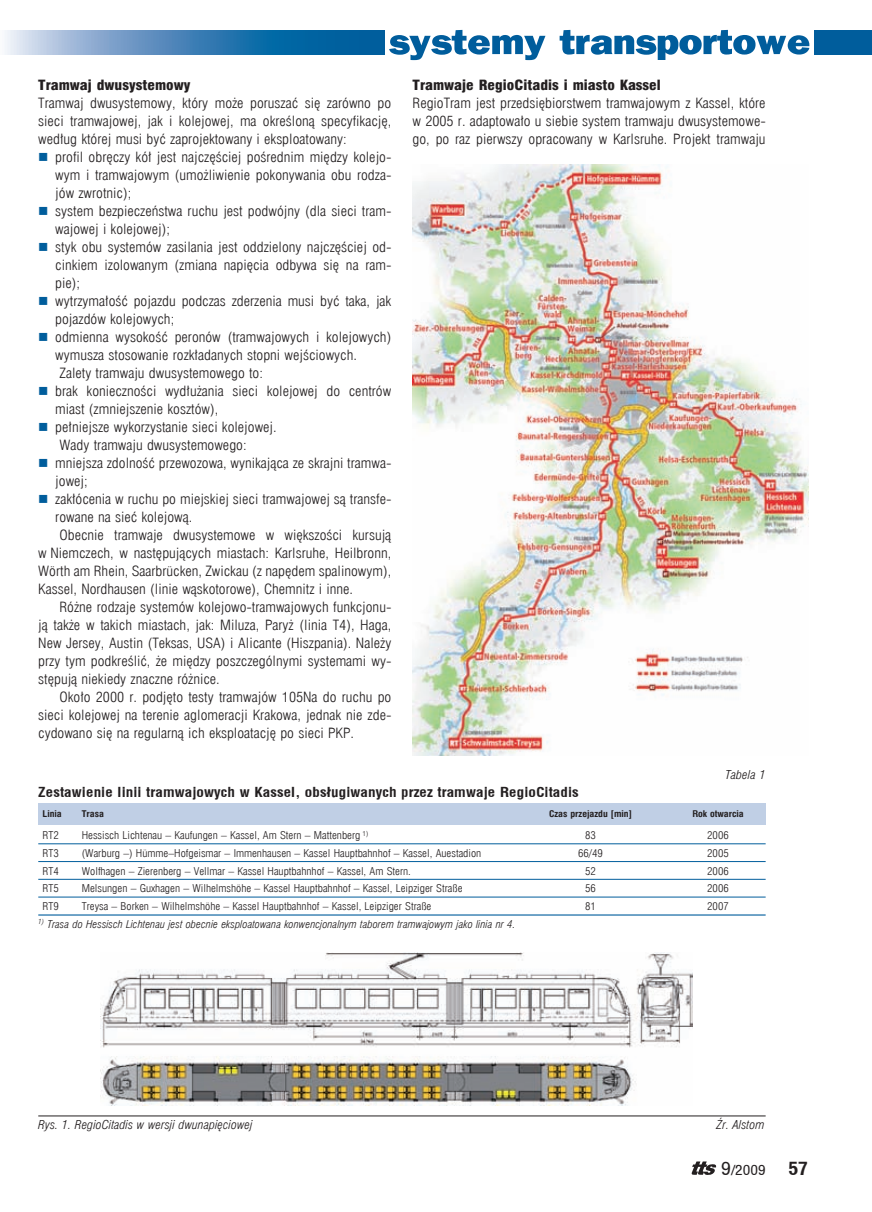
<style>
.page{position:relative;width:872px;height:1212px;background:#fff}
.page>*{position:absolute;margin:0;border:0;box-sizing:border-box;transform-origin:0 0}
.t1{font:700 18px "Switzerland Condpl";color:#231f20;scale:1.1 1}
.t2{font:13.8px/18px "Swis 721 Lt Cn EU Normal";color:#231f20;text-align:justify;scale:1.1 1}
.t3{font:700 13.8px "Switzerland Condpl";color:#231f20;scale:1.1 1}
.t4{font:13.8px "Swis 721 Blk Cn EU Normal";color:#231f20;scale:1.1 1}
.t5{font:13.8px "Wingdings";color:#005d9c}
.t6{font:13.8px "Switzerland Condpl";color:#231f20;scale:1.1 1}
.t7{font:12px "Swis 721 Lt Cn EU Italic";color:#231f20;scale:1.1 1}
.t8{font:10.5px "Swis 721 Lt Cn EU Normal";color:#231f20;scale:1.1 1}
.t9{font:10.5px "Swis 721 Lt Cn EU Italic";color:#231f20;scale:1.1 1}
.t10{font:9px "Swis 721 Cn EU Bold";color:#231f20;scale:1.1 1}
.s1{font-size:18px}
</style>
<div class="page">
<div style="left:814px;top:30px;width:58px;height:25px;background:#005d9c"></div>
<svg style="left:5px;top:30px;width:379px;height:25px;background:#4d8bbb"></svg>
<svg style="left:692px;top:1161px;width:24px;height:14px"></svg>
<svg style="left:389px;top:30px;width:420px;height:30px"></svg>
<div style="left:38px;top:803px;width:727px;height:22px;background:#c0cfe5"></div>
<img style="left:412px;top:164px;width:396px;height:591px">
<hr style="left:38px;top:843px;width:727px;height:1px;background:#005d9c">
<hr style="left:38px;top:861px;width:727px;height:1px;background:#005d9c">
<hr style="left:38px;top:879px;width:727px;height:1px;background:#005d9c">
<hr style="left:38px;top:897px;width:727px;height:1px;background:#005d9c">
<hr style="left:38px;top:914px;width:727px;height:1px;background:#005d9c">
<img style="left:100px;top:952px;width:592px;height:154px">
<hr style="left:38px;top:1115px;width:727px;height:1px;background:#231f20">
<p class="t4" style="left:38px;top:76px;width:140px">Tramwaj dwusystemowy</p>
<p class="t2" style="left:38px;top:94px;width:322px">Tramwaj dwusystemowy, który może poruszać się zarówno po sieci tramwajowej, jak i kolejowej, ma określoną specyfikację, według której musi być zaprojektowany i eksploatowany:</p>
<p class="t2" style="left:55px;top:148px;width:307px">profil obręczy kół jest najczęściej pośrednim między kolejo-</p>
<p class="t2" style="left:55px;top:166px;width:307px">wym i tramwajowym (umożliwienie pokonywania obu rodza-</p>
<p class="t2" style="left:55px;top:184px;width:71px">jów zwrotnic);</p>
<p class="t2" style="left:55px;top:202px;width:307px">system bezpieczeństwa ruchu jest podwójny (dla sieci tram-</p>
<p class="t2" style="left:55px;top:220px;width:106px">wajowej i kolejowej);</p>
<p class="t2" style="left:55px;top:238px;width:307px">styk obu systemów zasilania jest oddzielony najczęściej od-</p>
<p class="t2" style="left:55px;top:256px;width:307px">cinkiem izolowanym (zmiana napięcia odbywa się na ram-</p>
<p class="t2" style="left:55px;top:274px;width:24px">pie);</p>
<p class="t2" style="left:55px;top:292px;width:307px">wytrzymałość pojazdu podczas zderzenia musi być taka, jak</p>
<p class="t2" style="left:55px;top:310px;width:110px">pojazdów kolejowych;</p>
<p class="t2" style="left:55px;top:328px;width:307px">odmienna wysokość peronów (tramwajowych i kolejowych)</p>
<p class="t2" style="left:55px;top:346px;width:276px">wymusza stosowanie rozkładanych stopni wejściowych.</p>
<p class="t2" style="left:60px;top:364px;width:186px">Zalety tramwaju dwusystemowego to:</p>
<p class="t2" style="left:55px;top:382px;width:307px">brak konieczności wydłużania sieci kolejowej do centrów</p>
<p class="t2" style="left:55px;top:400px;width:150px">miast (zmniejszenie kosztów),</p>
<p class="t2" style="left:55px;top:418px;width:203px">pełniejsze wykorzystanie sieci kolejowej.</p>
<p class="t2" style="left:60px;top:436px;width:171px">Wady tramwaju dwusystemowego:</p>
<p class="t2" style="left:55px;top:454px;width:307px">mniejsza zdolność przewozowa, wynikająca ze skrajni tramwa-</p>
<p class="t2" style="left:55px;top:472px;width:31px">jowej;</p>
<p class="t2" style="left:55px;top:490px;width:307px">zakłócenia w ruchu po miejskiej sieci tramwajowej są transfe-</p>
<p class="t2" style="left:55px;top:508px;width:126px">rowane na sieć kolejową.</p>
<p class="t2" style="left:60px;top:526px;width:303px">Obecnie tramwaje dwusystemowe w większości kursują</p>
<p class="t2" style="left:38px;top:544px;width:322px">w Niemczech, w następujących miastach: Karlsruhe, Heilbronn,</p>
<p class="t2" style="left:38px;top:562px;width:322px">Wörth am Rhein, Saarbrücken, Zwickau (z napędem spalinowym),</p>
<p class="t2" style="left:38px;top:580px;width:288px">Kassel, Nordhausen (linie wąskotorowe), Chemnitz i inne.</p>
<p class="t2" style="left:60px;top:598px;width:303px">Różne rodzaje systemów kolejowo-tramwajowych funkcjonu-</p>
<p class="t2" style="left:38px;top:616px;width:322px">ją także w takich miastach, jak: Miluza, Paryż (linia T4), Haga,</p>
<p class="t2" style="left:38px;top:634px;width:322px">New Jersey, Austin (Teksas, USA) i Alicante (Hiszpania). Należy</p>
<p class="t2" style="left:38px;top:652px;width:322px">przy tym podkreślić, że między poszczególnymi systemami wy-</p>
<p class="t2" style="left:38px;top:670px;width:166px">stępują niekiedy znaczne różnice.</p>
<p class="t2" style="left:60px;top:688px;width:303px">Około 2000 r. podjęto testy tramwajów 105Na do ruchu po</p>
<p class="t2" style="left:38px;top:706px;width:322px">sieci kolejowej na terenie aglomeracji Krakowa, jednak nie zde-</p>
<p class="t2" style="left:38px;top:724px;width:289px">cydowano się na regularną ich eksploatację po sieci PKP.</p>
<p class="t5" style="left:38px;top:150px;width:12px">■</p>
<p class="t5" style="left:38px;top:204px;width:12px">■</p>
<p class="t5" style="left:38px;top:240px;width:12px">■</p>
<p class="t5" style="left:38px;top:294px;width:12px">■</p>
<p class="t5" style="left:38px;top:330px;width:12px">■</p>
<p class="t5" style="left:38px;top:384px;width:12px">■</p>
<p class="t5" style="left:38px;top:420px;width:12px">■</p>
<p class="t5" style="left:38px;top:456px;width:12px">■</p>
<p class="t5" style="left:38px;top:492px;width:12px">■</p>
<p class="t4" style="left:412px;top:76px;width:227px">Tramwaje RegioCitadis i miasto Kassel</p>
<p class="t2" style="left:412px;top:94px;width:322px">RegioTram jest przedsiębiorstwem tramwajowym z Kassel, które w 2005 r. adaptowało u siebie system tramwaju dwusystemowe&shy;go, po raz pierwszy opracowany w Karlsruhe. Projekt tramwaju</p>
<p class="t7" style="left:725px;top:767px;width:38px">Tabela 1</p>
<p class="t3" style="left:38px;top:783px;width:493px">Zestawienie linii tramwajowych w Kassel, obsługiwanych przez tramwaje RegioCitadis</p>
<p class="t10" style="left:43px;top:808px;width:19px">Linia</p>
<p class="t10" style="left:82px;top:808px;width:22px">Trasa</p>
<p class="t10" style="left:549px;top:808px;width:77px">Czas przejazdu [min]</p>
<p class="t10" style="left:692px;top:808px;width:48px">Rok otwarcia</p>
<p class="t8" style="left:43px;top:829px;width:16px">RT2</p>
<p class="t8" style="left:82px;top:829px;width:262px">Hessisch Lichtenau – Kaufungen – Kassel, Am Stern – Mattenberg <sup>1)</sup></p>
<p class="t8" style="left:585px;top:829px;width:11px">83</p>
<p class="t8" style="left:707px;top:829px;width:21px">2006</p>
<p class="t8" style="left:43px;top:847px;width:16px">RT3</p>
<p class="t8" style="left:82px;top:847px;width:365px">(Warburg –) Hümme–Hofgeismar – Immenhausen – Kassel Hauptbahnhof – Kassel, Auestadion</p>
<p class="t8" style="left:578px;top:847px;width:24px">66/49</p>
<p class="t8" style="left:707px;top:847px;width:21px">2005</p>
<p class="t8" style="left:43px;top:864px;width:16px">RT4</p>
<p class="t8" style="left:82px;top:864px;width:301px">Wolfhagen – Zierenberg – Vellmar – Kassel Hauptbahnhof – Kassel, Am Stern.</p>
<p class="t8" style="left:585px;top:864px;width:11px">52</p>
<p class="t8" style="left:707px;top:864px;width:21px">2006</p>
<p class="t8" style="left:43px;top:882px;width:16px">RT5</p>
<p class="t8" style="left:82px;top:882px;width:347px">Melsungen – Guxhagen – Wilhelmshöhe – Kassel Hauptbahnhof – Kassel, Leipziger Straße</p>
<p class="t8" style="left:585px;top:882px;width:11px">56</p>
<p class="t8" style="left:707px;top:882px;width:21px">2006</p>
<p class="t8" style="left:43px;top:900px;width:16px">RT9</p>
<p class="t8" style="left:82px;top:900px;width:319px">Treysa – Borken – Wilhelmshöhe – Kassel Hauptbahnhof – Kassel, Leipziger Straße</p>
<p class="t8" style="left:585px;top:900px;width:11px">81</p>
<p class="t8" style="left:707px;top:900px;width:21px">2007</p>
<p class="t9" style="left:38px;top:918px;width:435px"><sup>1)</sup> Trasa do Hessisch Lichtenau jest obecnie eksploatowana konwencjonalnym taborem tramwajowym jako linia nr 4.</p>
<p class="t7" style="left:38px;top:1117px;width:196px">Rys. 1. RegioCitadis w wersji dwunapięciowej</p>
<p class="t7" style="left:716px;top:1117px;width:45px">Źr. Alstom</p>
<p class="t6" style="left:721px;top:1160px;width:42px"><span class="s1">9</span>/2009</p>
<h1 class="t1" style="left:788px;top:1157px;width:20px">57</h1>
</div>
